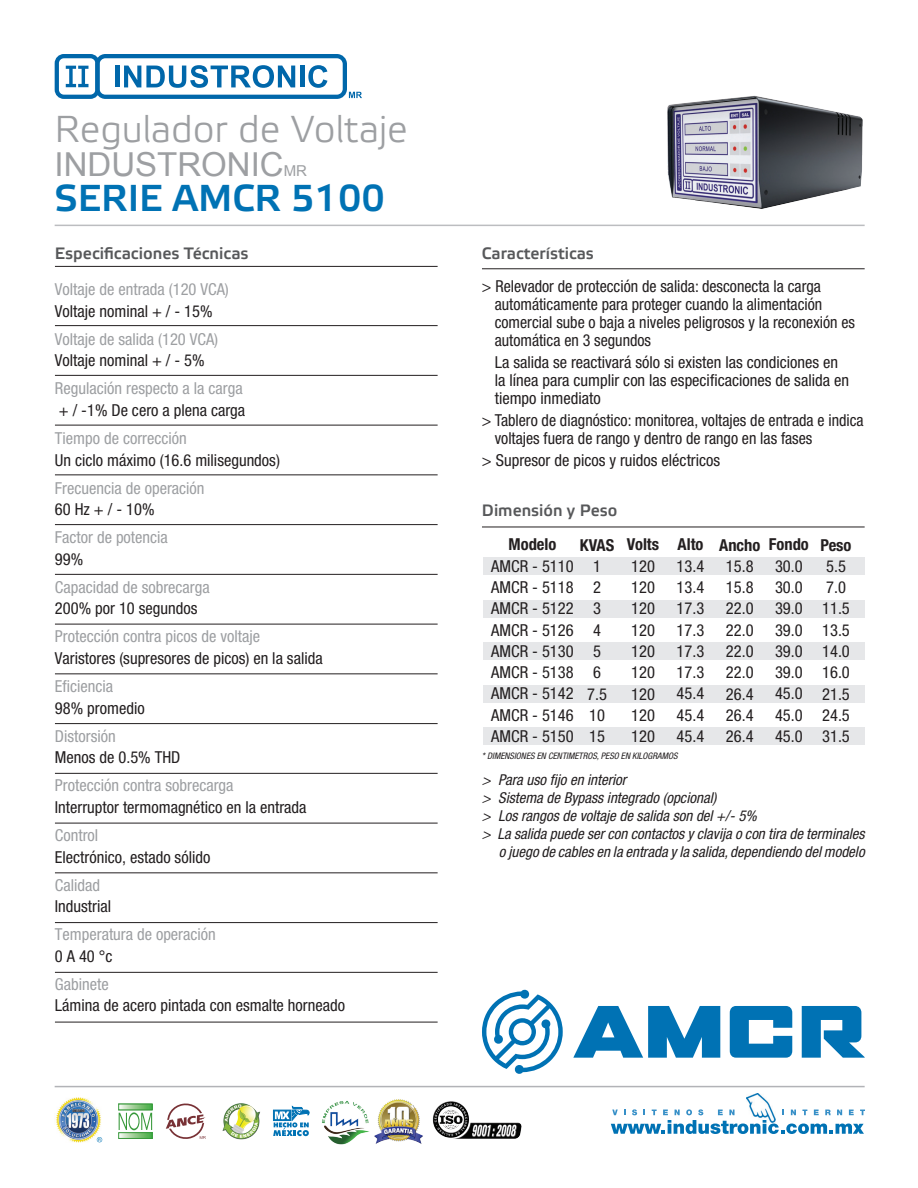
<style>
.page{position:relative;width:918px;height:1188px;background:#fff}
.page>*{position:absolute;margin:0;border:0;box-sizing:border-box;transform-origin:0 0}
.t1{font:37.5px "Elektra Light Pro";color:#9d9fa2}
.t2{font:700 37.5px "Elektra Light Pro";color:#0072b4}
.t3{font:33px "Arial";color:#9d9fa2}
.t4{font:condensed 16.5px/21.3px "Helvetica Neue";color:#231f20;text-align:justify}
.t5{font:condensed 16.5px "Helvetica Neue";color:#9d9fa2}
.t6{font:700 16.5px "Elektra Light Pro";color:#57585a}
.t7{font:700 condensed 16.5px "Helvetica Neue";color:#231f20}
.t8{font:italic condensed 15px "Helvetica Neue";color:#231f20}
.t9{font:italic condensed 9px "Helvetica Neue";letter-spacing:.02em;color:#231f20}
.s1{font-size:15px}
</style>
<div class="page">
<img style="left:747px;top:1093px;width:25px;height:16px">
<svg style="left:611px;top:1109px;width:254px;height:25px"></svg>
<hr style="left:55px;top:1086px;width:810px;height:1px;background:#b2b3b7">
<hr style="left:55px;top:225px;width:810px;height:1px;background:#bcbdc0">
<img style="left:667px;top:95px;width:196px;height:114px">
<svg style="left:55px;top:54px;width:307px;height:45px"></svg>
<div style="left:483px;top:558px;width:382px;height:17px;background:#e6e7e9"></div>
<div style="left:483px;top:600px;width:382px;height:17px;background:#e6e7e9"></div>
<div style="left:483px;top:643px;width:382px;height:17px;background:#e6e7e9"></div>
<div style="left:483px;top:685px;width:382px;height:17px;background:#e6e7e9"></div>
<div style="left:483px;top:728px;width:382px;height:17px;background:#e6e7e9"></div>
<hr style="left:482px;top:527px;width:383px;height:1px;background:#231f20">
<hr style="left:482px;top:269px;width:383px;height:1px;background:#231f20">
<hr style="left:55px;top:266px;width:383px;height:1px;background:#231f20">
<hr style="left:55px;top:325px;width:383px;height:1px;background:#231f20">
<hr style="left:55px;top:375px;width:383px;height:1px;background:#231f20">
<hr style="left:55px;top:425px;width:383px;height:1px;background:#231f20">
<hr style="left:55px;top:475px;width:383px;height:1px;background:#231f20">
<hr style="left:55px;top:524px;width:383px;height:1px;background:#231f20">
<hr style="left:55px;top:574px;width:383px;height:1px;background:#231f20">
<hr style="left:55px;top:624px;width:383px;height:1px;background:#231f20">
<hr style="left:55px;top:674px;width:383px;height:1px;background:#231f20">
<hr style="left:55px;top:723px;width:383px;height:1px;background:#231f20">
<hr style="left:55px;top:773px;width:383px;height:1px;background:#231f20">
<hr style="left:55px;top:823px;width:383px;height:1px;background:#231f20">
<hr style="left:55px;top:873px;width:383px;height:1px;background:#231f20">
<hr style="left:55px;top:922px;width:383px;height:1px;background:#231f20">
<hr style="left:55px;top:972px;width:383px;height:1px;background:#231f20">
<hr style="left:55px;top:1022px;width:383px;height:1px;background:#231f20">
<svg style="left:120px;top:1134px;width:30px;height:3px"></svg>
<div style="left:118px;top:1132px;width:34px;height:7px;border:1px solid #38993b"></div>
<svg style="left:119px;top:1112px;width:33px;height:18px"></svg>
<svg style="left:120px;top:1106px;width:30px;height:2px"></svg>
<div style="left:118px;top:1104px;width:34px;height:6px;border:1px solid #38993b"></div>
<svg style="left:165px;top:1103px;width:41px;height:36px"></svg>
<svg style="left:273px;top:1106px;width:36px;height:30px"></svg>
<img style="left:56px;top:1097px;width:45px;height:46px">
<svg style="left:97px;top:1137px;width:5px;height:5px"></svg>
<img style="left:433px;top:1101px;width:89px;height:38px">
<img style="left:222px;top:1103px;width:38px;height:37px">
<img style="left:322px;top:1101px;width:44px;height:43px">
<img style="left:366px;top:1099px;width:67px;height:45px">
<svg style="left:573px;top:1006px;width:147px;height:52px"></svg>
<svg style="left:730px;top:1006px;width:62px;height:52px"></svg>
<svg style="left:802px;top:1006px;width:63px;height:52px"></svg>
<svg style="left:482px;top:989px;width:81px;height:85px"></svg>
<h1 class="t1" style="left:55px;top:109px;width:355px">Regulador de Voltaje</h1>
<h2 class="t3" style="left:55px;top:143px;width:254px">INDUSTRONIC<span class="s1">MR</span></h2>
<h1 class="t2" style="left:55px;top:177px;width:332px">SERIE AMCR 5100</h1>
<p class="t6" style="left:55px;top:244px;width:195px">Especificaciones Técnicas</p>
<p class="t6" style="left:482px;top:244px;width:114px">Características</p>
<p class="t5" style="left:55px;top:280px;width:175px">Voltaje de entrada (120 vca)</p>
<p class="t4" style="left:55px;top:300px;width:159px">Voltaje nominal + / - 15%</p>
<p class="t5" style="left:55px;top:329px;width:165px">Voltaje de salida (120 vca)</p>
<p class="t4" style="left:55px;top:350px;width:151px">Voltaje nominal + / - 5%</p>
<p class="t5" style="left:55px;top:379px;width:189px">Regulación respecto a la carga</p>
<p class="t4" style="left:59px;top:399px;width:188px">+ / -1% De cero a plena carga</p>
<p class="t5" style="left:55px;top:428px;width:133px">Tiempo de corrección</p>
<p class="t4" style="left:55px;top:449px;width:227px">Un ciclo máximo (16.6 milisegundos)</p>
<p class="t5" style="left:55px;top:478px;width:151px">Frecuencia de operación</p>
<p class="t4" style="left:55px;top:499px;width:101px">60 Hz + / - 10%</p>
<p class="t5" style="left:55px;top:528px;width:114px">Factor de potencia</p>
<p class="t4" style="left:55px;top:548px;width:30px">99%</p>
<p class="t5" style="left:55px;top:577px;width:156px">Capacidad de sobrecarga</p>
<p class="t4" style="left:55px;top:598px;width:144px">200% por 10 segundos</p>
<p class="t5" style="left:55px;top:627px;width:207px">Protección contra picos de voltaje</p>
<p class="t4" style="left:55px;top:647px;width:269px">Varistores (supresores de picos) en la salida</p>
<p class="t5" style="left:55px;top:677px;width:60px">Eficiencia</p>
<p class="t4" style="left:55px;top:697px;width:91px">98% promedio</p>
<p class="t5" style="left:55px;top:726px;width:62px">Distorsión</p>
<p class="t4" style="left:55px;top:747px;width:117px">Menos de 0.5% Thd</p>
<p class="t5" style="left:55px;top:776px;width:180px">Protección contra sobrecarga</p>
<p class="t4" style="left:55px;top:796px;width:253px">Interruptor termomagnético en la entrada</p>
<p class="t5" style="left:55px;top:826px;width:45px">Control</p>
<p class="t4" style="left:55px;top:846px;width:157px">Electrónico, estado sólido</p>
<p class="t5" style="left:55px;top:875px;width:47px">Calidad</p>
<p class="t4" style="left:55px;top:896px;width:58px">Industrial</p>
<p class="t5" style="left:55px;top:925px;width:162px">Temperatura de operación</p>
<p class="t4" style="left:55px;top:945px;width:59px">0 A 40 °c</p>
<p class="t5" style="left:55px;top:974px;width:55px">Gabinete</p>
<p class="t4" style="left:55px;top:995px;width:292px">Lámina de acero pintada con esmalte horneado</p>
<p class="t4" style="left:495px;top:277px;width:362px;line-height:18px;text-align:left;text-indent:-13px">&gt; Relevador de protección de salida: desconecta la carga automáticamente para proteger cuando la alimentación comercial sube o baja a niveles peligrosos y la reconexión es automática en 3 segundos</p>
<p class="t4" style="left:495px;top:353px;width:356px;line-height:18px;text-align:left">La salida se reactivará sólo si existen las condiciones en la línea para cumplir con las especificaciones de salida en tiempo inmediato</p>
<p class="t4" style="left:495px;top:411px;width:370px;line-height:18px;text-indent:-13px">&gt; Tablero de diagnóstico: monitorea, voltajes de entrada e indica voltajes fuera de rango y dentro de rango en las fases</p>
<p class="t4" style="left:482px;top:450px;width:240px">&gt; Supresor de picos y ruidos eléctricos</p>
<p class="t6" style="left:482px;top:502px;width:137px">Dimensión y Peso</p>
<p class="t7" style="left:580px;top:535px;width:36px">KVAS</p>
<p class="t4" style="left:587px;top:555px;width:21px;text-align:center">1<br>2<br>3<br>4<br>5<br>6<br>7.5<br>10<br>15</p>
<p class="t7" style="left:509px;top:534px;width:49px">Modelo</p>
<p class="t4" style="left:491px;top:555px;width:84px">AMCR - 5110<br>AMCR - 5118<br>AMCR - 5122<br>AMCR - 5126<br>AMCR - 5130<br>AMCR - 5138<br>AMCR - 5142<br>AMCR - 5146<br>AMCR - 5150</p>
<p class="t7" style="left:678px;top:534px;width:27px">Alto</p>
<p class="t4" style="left:677px;top:555px;width:29px">13.4<br>13.4<br>17.3<br>17.3<br>17.3<br>17.3<br>45.4<br>45.4<br>45.4</p>
<p class="t7" style="left:769px;top:535px;width:41px">Fondo</p>
<p class="t4" style="left:775px;top:555px;width:29px">30.0<br>30.0<br>39.0<br>39.0<br>39.0<br>39.0<br>45.0<br>45.0<br>45.0</p>
<p class="t7" style="left:627px;top:535px;width:34px">Volts</p>
<p class="t4" style="left:631px;top:555px;width:25px">120<br>120<br>120<br>120<br>120<br>120<br>120<br>120<br>120</p>
<p class="t7" style="left:719px;top:535px;width:43px">Ancho</p>
<p class="t4" style="left:726px;top:555px;width:29px">15.8<br>15.8<br>22.0<br>22.0<br>22.0<br>22.0<br>26.4<br>26.4<br>26.4</p>
<p class="t7" style="left:821px;top:535px;width:33px">Peso</p>
<p class="t4" style="left:822px;top:555px;width:29px;text-align:left">5.5<br>7.0<br>11.5<br>13.5<br>14.0<br>16.0<br>21.5<br>24.5<br>31.5</p>
<p class="t9" style="left:482px;top:750px;width:196px">* Dimensiones en centimetros, peso en kilogramos</p>
<p class="t8" style="left:482px;top:771px;width:146px">&gt; Para uso fijo en interior</p>
<p class="t8" style="left:482px;top:789px;width:236px">&gt; Sistema de Bypass integrado (opcional)</p>
<p class="t8" style="left:482px;top:807px;width:276px">&gt; Los rangos de voltaje de salida son del +/- 5%</p>
<p class="t8" style="left:482px;top:825px;width:384px">&gt; La salida puede ser con contactos y clavija o con tira de terminales</p>
<p class="t8" style="left:499px;top:843px;width:367px">o juego de cables en la entrada y la salida, dependiendo del modelo</p>
</div>
